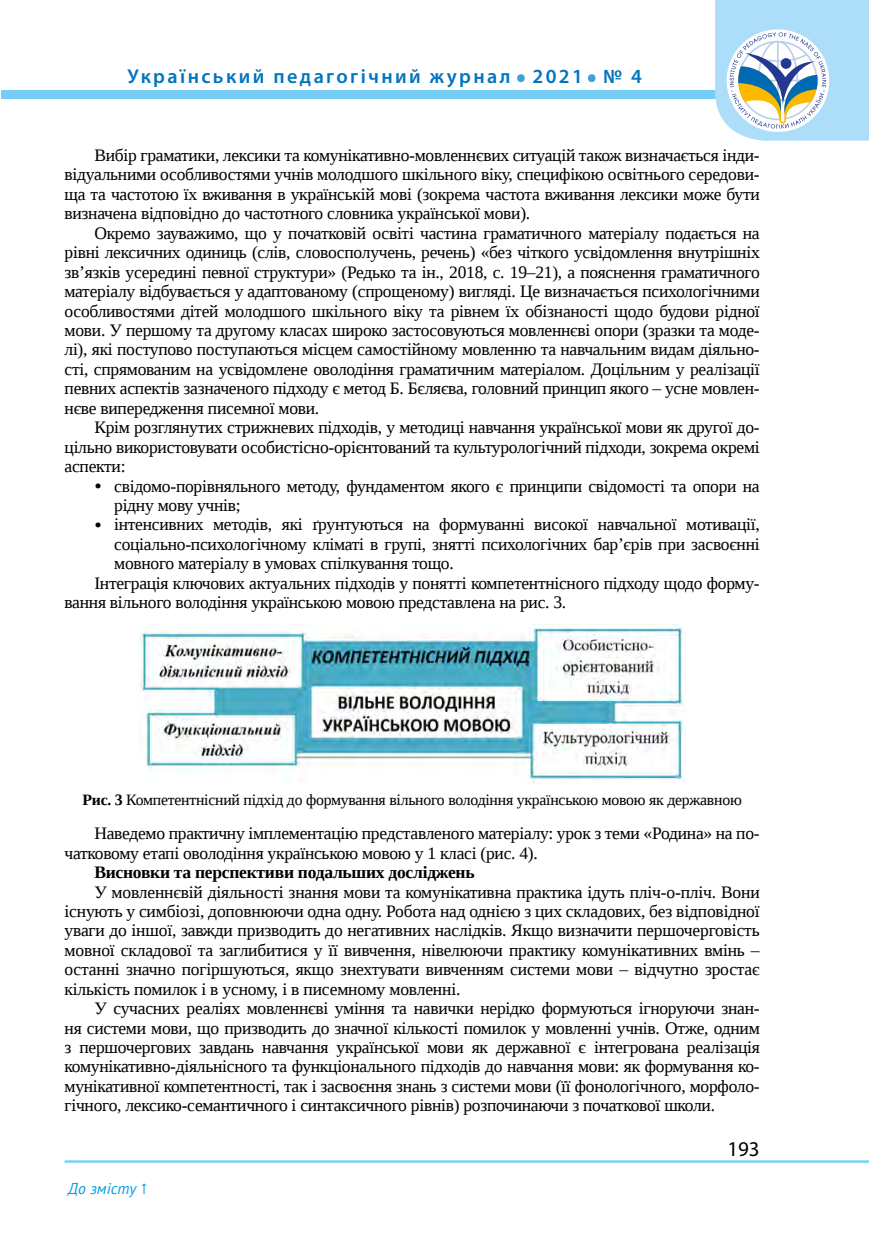
<style>
.page{position:relative;width:869px;height:1241px;background:#fff}
.page>*{position:absolute;margin:0;border:0;box-sizing:border-box;transform-origin:0 0}
.t1{font:600 50.4px "Myriad Pro";color:#3ea3dc}
.t2{font:21px "Myriad Pro";color:#000}
.t3{font:600 20.12px "Myriad Pro";letter-spacing:.12em;color:#0075bf}
.t4{font:17.5px/19.4px "Liberation Serif";letter-spacing:-.015em;color:#000;text-align:justify}
.t5{font:700 17.5px "Liberation Serif";letter-spacing:-.015em;color:#000}
.t6{font:15.75px "Liberation Serif";letter-spacing:-.015em;color:#000}
.t7{font:italic 15.75px "PT Sans";color:#009fe3}
.s1{font-size:21px}
.s2{font-weight:700}
</style>
<div class="page">
<hr style="left:64px;top:1159px;width:804px;height:3px;background:#83d0f5">
<div style="left:1px;top:90px;width:867px;height:8px;background:#75ccf4"></div>
<svg style="left:714px;top:0;width:154px;height:141px"></svg>
<img style="left:139px;top:624px;width:546px;height:158px">
<p class="t3" style="left:127px;top:64px;width:384px">Український педагогічний журнал</p>
<h1 class="t1" style="left:514px;top:33px;width:13px">.</h1>
<p class="t3" style="left:532px;top:64px;width:52px">2021</p>
<h1 class="t1" style="left:585px;top:33px;width:13px">.</h1>
<p class="t3" style="left:603px;top:64px;width:40px">№ 4</p>
<p class="t4" style="left:64px;top:145px;width:696px;text-indent:30px">Вибір граматики, лексики та комунікативно-мовленнєвих ситуацій також визначається інди&shy;відуальними особливостями учнів молодшого шкільного віку, специфікою освітнього середови&shy;ща та частотою їх вживання в українській мові (зокрема частота вживання лексики може бути визначена відповідно до частотного словника української мови).</p>
<p class="t4" style="left:65px;top:223px;width:696px;text-indent:30px">Окремо зауважимо, що у початковій освіті частина граматичного матеріалу подається на рівні лексичних одиниць (слів, словосполучень, речень) «без чіткого усвідомлення внутрішніх зв’язків усередині певної структури» (Редько та ін., 2018, с. 19–21), а пояснення граматичного матеріалу відбувається у адаптованому (спрощеному) вигляді. Це визначається психологічними особливостями дітей молодшого шкільного віку та рівнем їх обізнаності щодо будови рідної мови. У першому та другому класах широко застосовуються мовленнєві опори (зразки та моде&shy;лі), які поступово поступаються місцем самостійному мовленню та навчальним видам діяльно&shy;сті, спрямованим на усвідомлене оволодіння граматичним матеріалом. Доцільним у реалізації певних аспектів зазначеного підходу є метод Б. Бєляєва, головний принцип якого – усне мовлен&shy;нєве випередження писемної мови.</p>
<p class="t4" style="left:65px;top:417px;width:696px;text-indent:30px">Крім розглянутих стрижневих підходів, у методиці навчання української мови як другої до&shy;цільно використовувати особистісно-орієнтований та культурологічний підходи, зокрема окремі аспекти:</p>
<p class="t4" style="left:114px;top:476px;width:646px;text-indent:-20px"><span class="s1">•</span> свідомо-порівняльного методу, фундаментом якого є принципи свідомості та опори на рідну мову учнів;</p>
<p class="t4" style="left:94px;top:514px;width:666px"><span class="s1">•</span> інтенсивних методів, які ґрунтуються на формуванні високої навчальної мотивації,</p>
<p class="t4" style="left:114px;top:534px;width:646px">соціально-психологічному кліматі в групі, знятті психологічних бар’єрів при засвоєнні</p>
<p class="t4" style="left:114px;top:553px;width:341px">мовного матеріалу в умовах спілкування тощо.</p>
<p class="t4" style="left:94px;top:573px;width:666px">Інтеграція ключових актуальних підходів у понятті компетентнісного підходу щодо форму-</p>
<p class="t4" style="left:64px;top:592px;width:503px">вання вільного володіння українською мовою представлена на рис. 3.</p>
<p class="t6" style="left:82px;top:789px;width:660px"><span class="s2">Рис. 3</span> Компетентнісний підхід до формування вільного володіння українською мовою як державною</p>
<p class="t4" style="left:64px;top:823px;width:696px;text-indent:30px">Наведемо практичну імплементацію представленого матеріалу: урок з теми «Родина» на по&shy;чатковому етапі оволодіння українською мовою у 1 класі (рис. 4).</p>
<p class="t5" style="left:94px;top:860px;width:382px">Висновки та перспективи подальших досліджень</p>
<p class="t4" style="left:64px;top:881px;width:696px;text-indent:30px">У мовленнєвій діяльності знання мови та комунікативна практика ідуть пліч-о-пліч. Вони існують у симбіозі, доповнюючи одна одну. Робота над однією з цих складових, без відповідної уваги до іншої, завжди призводить до негативних наслідків. Якщо визначити першочерговість мовної складової та заглибитися у її вивчення, нівелюючи практику комунікативних вмінь – останні значно погіршуються, якщо знехтувати вивченням системи мови – відчутно зростає кількість помилок і в усному, і в писемному мовленні.</p>
<p class="t4" style="left:65px;top:998px;width:696px;text-indent:30px">У сучасних реаліях мовленнєві уміння та навички нерідко формуються ігноруючи знан&shy;ня системи мови, що призводить до значної кількості помилок у мовленні учнів. Отже, одним з першочергових завдань навчання української мови як державної є інтегрована реалізація комунікативно-діяльнісного та функціонального підходів до навчання мови: як формування ко&shy;мунікативної компетентності, так і засвоєння знань з системи мови (її фонологічного, морфоло&shy;гічного, лексико-семантичного і синтаксичного рівнів) розпочинаючи з початкової школи.</p>
<p class="t7" style="left:68px;top:1178px;width:81px">До змісту ↑</p>
<p class="t2" style="left:727px;top:1135px;width:34px">193</p>
</div>
